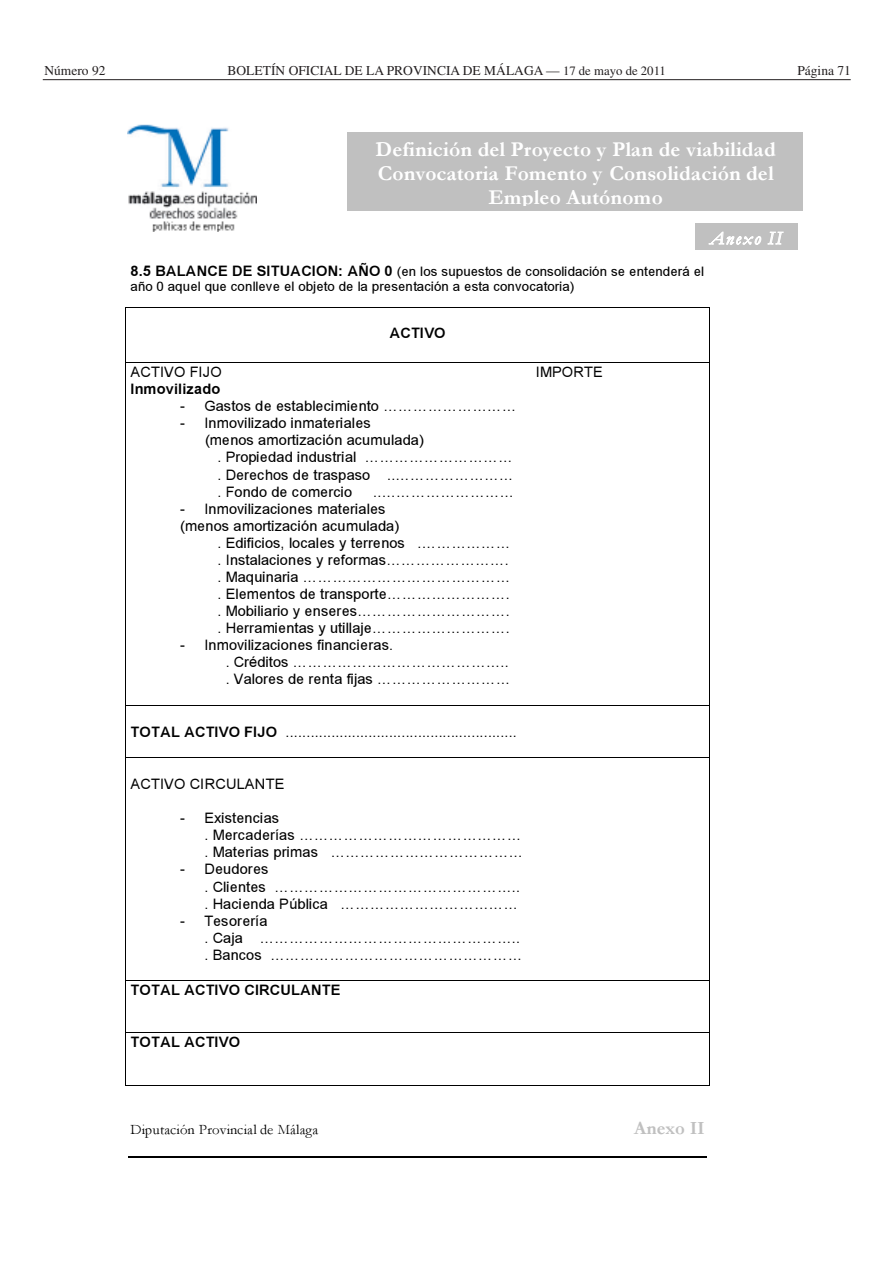
<style>
.page{position:relative;width:893px;height:1263px;background:#fff}
.page>*{position:absolute;margin:0;border:0;box-sizing:border-box;transform-origin:0 0}
.t1{font:21.45px/24.3px "Garamond Bold+T42+NRJTTX";letter-spacing:.005em;color:#fff;text-align:center}
.t2{font:18.75px "Garamond Bold+T42+NRJTTX";color:#c0c0c0}
.t3{font:18.75px "Garamond Italic+T42+DFWLPE";letter-spacing:.085em;color:#fff}
.t4{font:14.55px/17px "Arial MT+T42+GOHKZU";color:#000}
.t5{font:14.55px "Arial Bold MT+T42+OHARVM";letter-spacing:.01em;color:#000}
.t6{font:14.55px "Garamond+T42+QEIJSX";color:#000}
.t7{font:13.5px "Times";color:#231f20}
.t8{font:13.35px/15.9px "Arial MT+T42+GOHKZU";letter-spacing:.005em;color:#000}
.s1{font-size:12.75px}
.s2{color:#fff}
.s3{font-family:"Arial Bold MT+T42+OHARVM";font-size:14.55px}
.s4{font-family:"Arial Bold MT+T42+OHARVM"}
</style>
<div class="page">
<hr style="left:43px;top:79px;width:808px;height:1px;background:#231f20">
<img style="left:128px;top:124px;width:129px;height:107px">
<hr style="left:129px;top:1155px;width:578px;height:2px;background:#000">
<div style="left:348px;top:132px;width:455px;height:79px;background:#c0c0c0"></div>
<div style="left:696px;top:223px;width:102px;height:26px;background:#c0c0c0"></div>
<hr style="left:126px;top:307px;width:583px;height:1px;background:#000">
<hr style="left:125px;top:308px;width:1px;height:54px;background:#000">
<hr style="left:709px;top:308px;width:1px;height:54px;background:#000">
<hr style="left:126px;top:362px;width:583px;height:1px;background:#000">
<hr style="left:125px;top:363px;width:1px;height:342px;background:#000">
<hr style="left:709px;top:363px;width:1px;height:342px;background:#000">
<hr style="left:126px;top:705px;width:583px;height:1px;background:#000">
<hr style="left:125px;top:706px;width:1px;height:51px;background:#000">
<hr style="left:709px;top:706px;width:1px;height:51px;background:#000">
<hr style="left:126px;top:757px;width:583px;height:1px;background:#000">
<hr style="left:125px;top:758px;width:1px;height:222px;background:#000">
<hr style="left:709px;top:758px;width:1px;height:222px;background:#000">
<hr style="left:126px;top:980px;width:583px;height:1px;background:#000">
<hr style="left:125px;top:981px;width:1px;height:51px;background:#000">
<hr style="left:709px;top:981px;width:1px;height:51px;background:#000">
<hr style="left:126px;top:1032px;width:583px;height:1px;background:#000">
<hr style="left:125px;top:1033px;width:1px;height:52px;background:#000">
<hr style="left:126px;top:1085px;width:583px;height:1px;background:#000">
<hr style="left:709px;top:1033px;width:1px;height:52px;background:#000">
<p class="t7" style="left:44px;top:65px;width:63px">Número 92</p>
<p class="t7" style="left:228px;top:65px;width:440px">BOLETÍN OFICIAL DE LA PROVINCIA DE MÁLAGA — <span class="s1">17 de mayo de 2011</span></p>
<p class="t7" style="left:797px;top:65px;width:62px">Página 71<span class="s2">#</span></p>
<h1 class="t1" style="left:376px;top:139px;width:402px">Definición del Proyecto y Plan de viabilidad<br>Convocatoria Fomento y Consolidación del<br>Empleo Autónomo</h1>
<p class="t3" style="left:710px;top:227px;width:73px">Anexo II</p>
<p class="t8" style="left:131px;top:264px;width:575px"><span class="s3">8.5 BALANCE DE SITUACION: AÑO 0</span> (en los supuestos de consolidación se entenderá el año 0 aquel que conlleve el objeto de la presentación a esta convocatoria)</p>
<p class="t5" style="left:390px;top:324px;width:57px">ACTIVO</p>
<p class="t4" style="left:131px;top:365px;width:93px">ACTIVO FIJO</p>
<p class="t4" style="left:536px;top:365px;width:69px">IMPORTE</p>
<p class="t5" style="left:131px;top:381px;width:91px">Inmovilizado</p>
<p class="t4" style="left:180px;top:399px;width:338px">- Gastos de establecimiento ………………………</p>
<p class="t4" style="left:180px;top:416px;width:192px">- Inmovilizado inmateriales</p>
<p class="t4" style="left:205px;top:433px;width:220px">(menos amortización acumulada)</p>
<p class="t4" style="left:217px;top:450px;width:297px">. Propiedad industrial …………………………</p>
<p class="t4" style="left:217px;top:467px;width:298px">. Derechos de traspaso ..……………………</p>
<p class="t4" style="left:217px;top:484px;width:136px">. Fondo de comercio</p>
<p class="t4" style="left:373px;top:484px;width:143px">..………………………</p>
<p class="t4" style="left:180px;top:501px;width:207px">- Inmovilizaciones materiales</p>
<p class="t4" style="left:180px;top:519px;width:221px">(menos amortización acumulada)</p>
<p class="t4" style="left:217px;top:536px;width:295px">. Edificios, locales y terrenos .………………</p>
<p class="t4" style="left:217px;top:553px;width:293px">. Instalaciones y reformas…………………….</p>
<p class="t4" style="left:217px;top:570px;width:295px">. Maquinaria ……………………………………</p>
<p class="t4" style="left:217px;top:587px;width:294px">. Elementos de transporte…………………….</p>
<p class="t4" style="left:217px;top:604px;width:294px">. Mobiliario y enseres………………………….</p>
<p class="t4" style="left:217px;top:621px;width:294px">. Herramientas y utillaje……………………….</p>
<p class="t4" style="left:226px;top:638px;width:286px;text-indent:-46px">- Inmovilizaciones financieras.<br>. Créditos …………………………………….. . Valores de renta fijas ………………………</p>
<p class="t4" style="left:131px;top:724px;width:388px"><span class="s4">TOTAL ACTIVO FIJO</span> ........................................................</p>
<p class="t4" style="left:131px;top:777px;width:155px">ACTIVO CIRCULANTE</p>
<p class="t4" style="left:204px;top:811px;width:320px;text-indent:-24px">- Existencias<br>. Mercaderías ……………………………………… . Materias primas …………………………………</p>
<p class="t4" style="left:204px;top:862px;width:317px;text-indent:-24px">- Deudores<br>. Clientes ………………………………………….. . Hacienda Pública ………………………………</p>
<p class="t4" style="left:204px;top:913px;width:320px;text-indent:-24px">- Tesorería<br>. Caja …………………………………………….. . Bancos ……………………………………………</p>
<p class="t5" style="left:131px;top:981px;width:211px">TOTAL ACTIVO CIRCULANTE</p>
<p class="t5" style="left:131px;top:1033px;width:111px">TOTAL ACTIVO</p>
<p class="t6" style="left:131px;top:1124px;width:189px">Diputación Provincial de Málaga</p>
<p class="t2" style="left:634px;top:1121px;width:72px">Anexo II</p>
</div>
